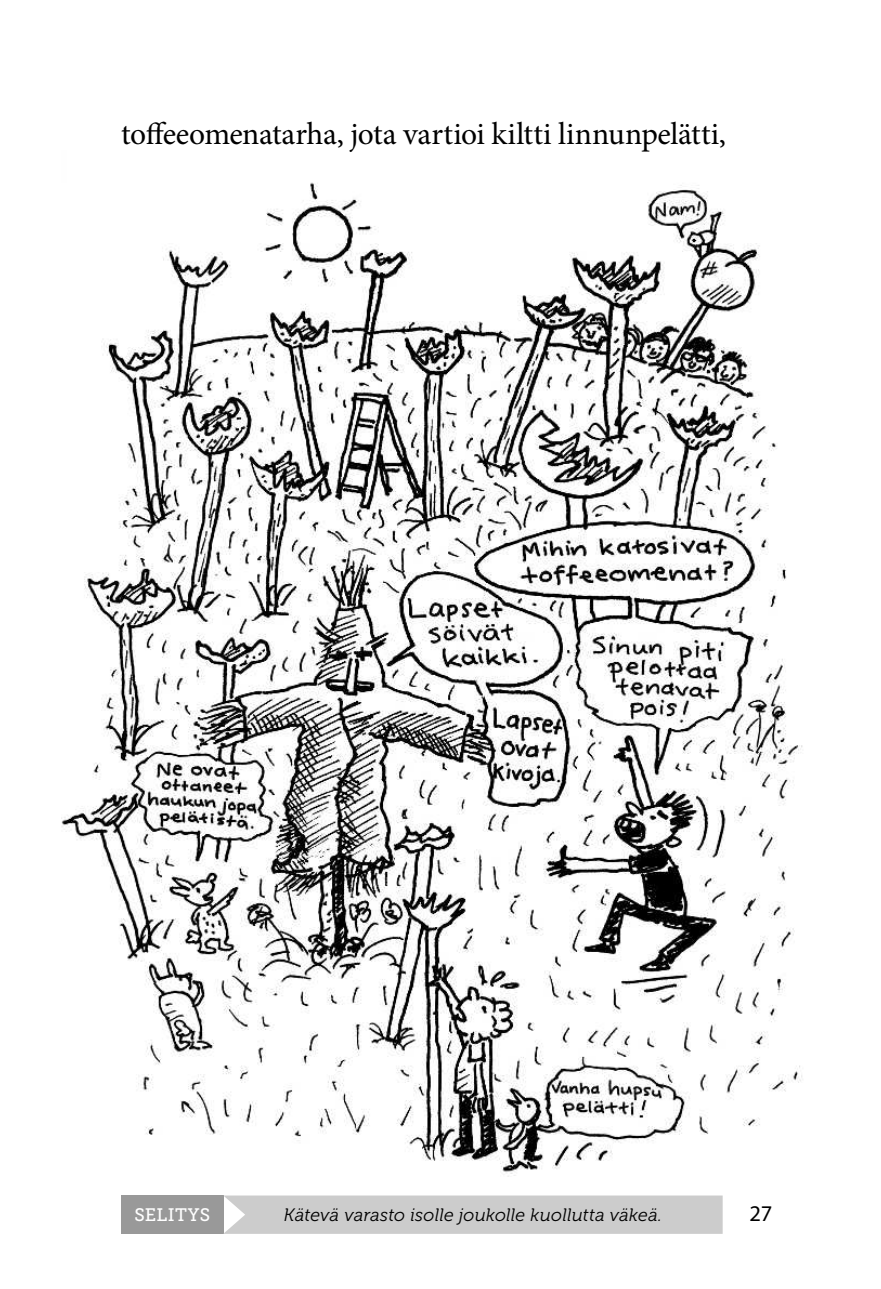
<style>
.page{position:relative;width:881px;height:1289px;background:#fff}
.page>*{position:absolute;margin:0;border:0;box-sizing:border-box;transform-origin:0 0}
.t1{font:31.5px "Minion Pro";letter-spacing:-.01em;color:#000}
.t2{font:22.5px "Myriad Pro";color:#000}
.t3{font:italic 18px "Museo 300";letter-spacing:.015em;color:#000}
.t4{font:18px "Museo Slab 500";letter-spacing:.02em;color:#fff}
</style>
<div class="page">
<img style="left:61px;top:182px;width:742px;height:994px">
<div style="left:121px;top:1195px;width:102px;height:38px;background:#999"></div>
<div style="left:223px;top:1195px;width:499px;height:38px;background:#ccc"></div>
<p class="t1" style="left:121px;top:113px;width:606px">toffeeomenatarha, jota vartioi kiltti linnunpelätti,</p>
<p class="t4" style="left:134px;top:1205px;width:77px">SELITYS</p>
<p class="t2" style="left:749px;top:1199px;width:25px">27</p>
<p class="t3" style="left:284px;top:1205px;width:379px">Kätevä varasto isolle joukolle kuollutta väkeä.</p>
</div>
